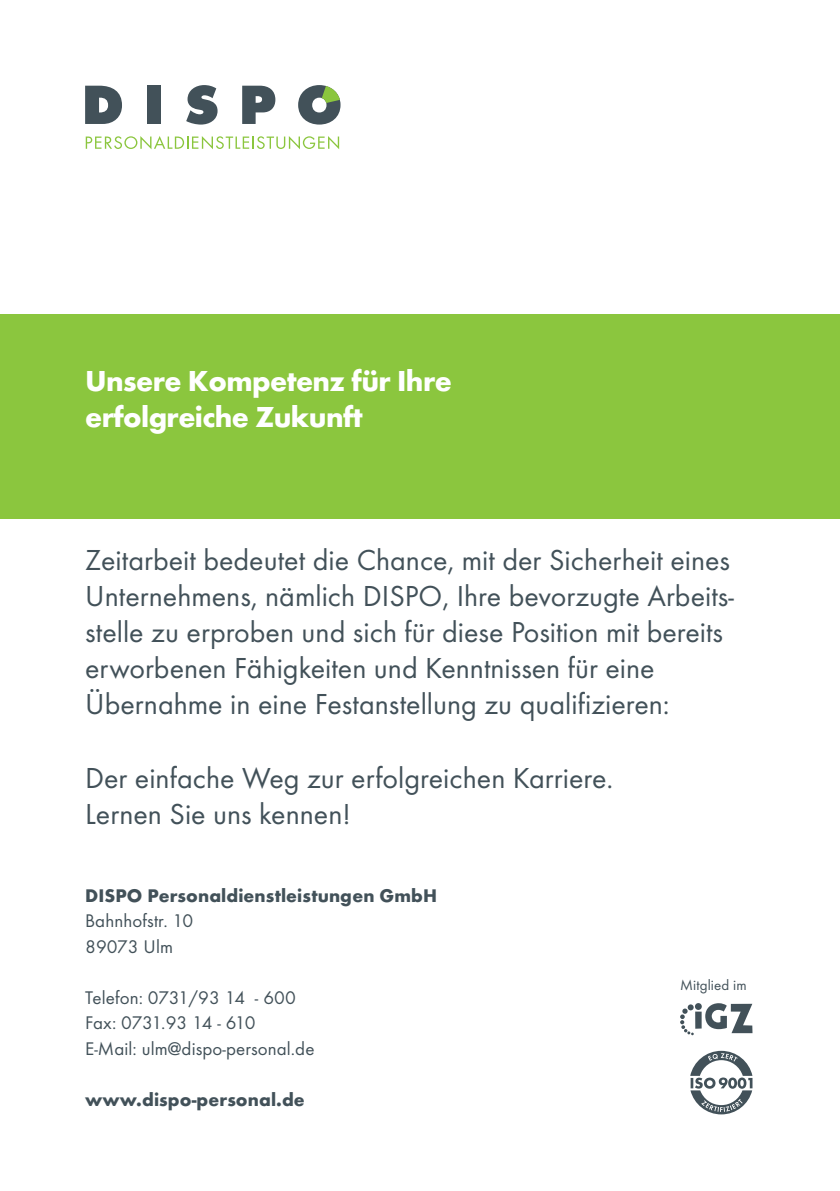
<style>
.page{position:relative;width:840px;height:1191px;background:#fff}
.page>*{position:absolute;margin:0;border:0;box-sizing:border-box;transform-origin:0 0}
.t1{font:30px/36px "Futura T";color:#425159}
.t2{font:700 30px/36px "Futura T";letter-spacing:-.02em;color:#fff}
.t3{font:19px/25.6px "Futura T";letter-spacing:.005em;color:#425159}
.t4{font:700 19px "Futura T";letter-spacing:.005em;color:#425159}
.t5{font:15px "Futura T";letter-spacing:.005em;color:#425159}
</style>
<div class="page">
<div style="left:0;top:315px;width:839px;height:204px;background:#8bc63e"></div>
<svg style="left:690px;top:1050px;width:62px;height:64px"></svg>
<svg style="left:694px;top:1003px;width:7px;height:7px"></svg>
<svg style="left:680px;top:1004px;width:13px;height:31px"></svg>
<svg style="left:695px;top:1011px;width:6px;height:17px"></svg>
<svg style="left:705px;top:1003px;width:47px;height:30px"></svg>
<svg style="left:85px;top:86px;width:37px;height:38px"></svg>
<div style="left:147px;top:86px;width:14px;height:38px;background:#425159"></div>
<svg style="left:186px;top:85px;width:31px;height:40px"></svg>
<svg style="left:242px;top:86px;width:33px;height:38px"></svg>
<svg style="left:86px;top:136px;width:253px;height:13px"></svg>
<svg style="left:298px;top:85px;width:42px;height:40px"></svg>
<p class="t2" style="left:85px;top:363px;width:368px">Unsere Kompetenz für Ihre erfolgreiche Zukunft</p>
<p class="t1" style="left:85px;top:542px;width:649px">Zeitarbeit bedeutet die Chance, mit der Sicherheit eines Unternehmens, nämlich DISPO, Ihre bevorzugte Arbeits&shy;stelle zu erproben und sich für diese Position mit bereits erworbenen Fähigkeiten und Kenntnissen für eine Übernahme in eine Festanstellung zu qualifizieren:</p>
<p class="t1" style="left:85px;top:759px;width:529px">Der einfache Weg zur erfolgreichen Karriere.<br>Lernen Sie uns kennen!</p>
<p class="t4" style="left:85px;top:884px;width:353px">DISPO Personaldienstleistungen GmbH</p>
<p class="t3" style="left:85px;top:908px;width:109px">Bahnhofstr. 10<br>89073 Ulm</p>
<p class="t3" style="left:85px;top:984px;width:231px">Telefon: 0731/93 14 - 600<br>Fax: 0731.93 14 - 610<br>E-Mail: ulm@dispo-personal.de</p>
<p class="t4" style="left:85px;top:1088px;width:221px">www.dispo-personal.de</p>
<p class="t5" style="left:679px;top:976px;width:68px">Mitglied im</p>
</div>
